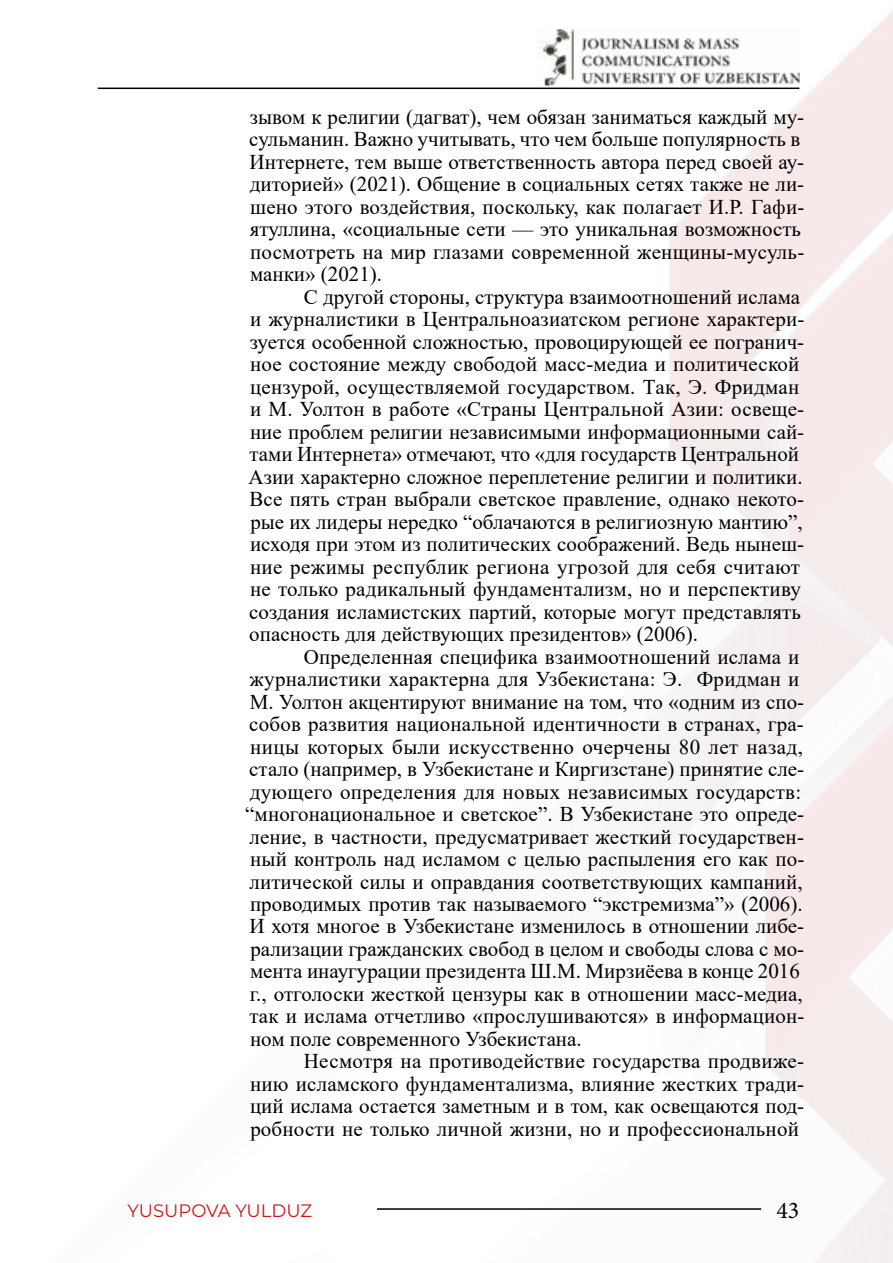
<style>
.page{position:relative;width:893px;height:1263px;background:#fff}
.page>*{position:absolute;margin:0;border:0;box-sizing:border-box;transform-origin:0 0}
.t1{font:24px "Minion Pro";color:#000}
.t2{font:21px/22.5px "Times New Roman";color:#000}
.t3{font:100 18px "Montserrat";color:#cd1719}
</style>
<div class="page">
<img style="left:97px;top:11px;width:796px;height:1252px">
<img style="left:538px;top:27px;width:38px;height:61px">
<img style="left:578px;top:27px;width:221px;height:61px">
<p class="t2" style="left:249px;top:105px;width:557px">зывом к религии (дагват), чем обязан заниматься каждый му&shy;сульманин. Важно учитывать, что чем больше популярность в Интернете, тем выше ответственность автора перед своей ау&shy;диторией» (2021). Общение в социальных сетях также не ли&shy;шено этого воздействия, поскольку, как полагает И.Р. Гафи&shy;ятуллина, «социальные сети — это уникальная возможность посмотреть на мир глазами современной женщины-мусуль&shy;манки» (2021).</p>
<p class="t2" style="left:249px;top:285px;width:557px;text-indent:55px">С другой стороны, структура взаимоотношений ислама и журналистики в Центральноазиатском регионе характери&shy;зуется особенной сложностью, провоцирующей ее погранич&shy;ное состояние между свободой масс-медиа и политической цензурой, осуществляемой государством. Так, Э. Фридман и М. Уолтон в работе «Страны Центральной Азии: освеще&shy;ние проблем религии независимыми информационными сай&shy;тами Интернета» отмечают, что «для государств Центральной Азии характерно сложное переплетение религии и политики.<br>Все пять стран выбрали светское правление, однако некото&shy;рые их лидеры нередко “облачаются в религиозную мантию”, исходя при этом из политических соображений. Ведь нынеш&shy;ние режимы республик региона угрозой для себя считают не только радикальный фундаментализм, но и перспективу создания исламистских партий, которые могут представлять опасность для действующих президентов» (2006).</p>
<p class="t2" style="left:245px;top:645px;width:561px;text-indent:59px">Определенная специфика взаимоотношений ислама и журналистики характерна для Узбекистана: Э. Фридман и М. Уолтон акцентируют внимание на том, что «одним из спо&shy;собов развития национальной идентичности в странах, гра&shy;ницы которых были искусственно очерчены 80 лет назад, стало (например, в Узбекистане и Киргизстане) принятие сле&shy;дующего определения для новых независимых государств: “многонациональное и светское”. В Узбекистане это опреде&shy;ление, в частности, предусматривает жесткий государствен&shy;ный контроль над исламом с целью распыления его как по&shy;литической силы и оправдания соответствующих кампаний, проводимых против так называемого “экстремизма”» (2006).<br>И хотя многое в Узбекистане изменилось в отношении либе&shy;рализации гражданских свобод в целом и свободы слова с мо&shy;мента инаугурации президента Ш.М. Мирзиёева в конце 2016 г., отголоски жесткой цензуры как в отношении масс-медиа, так и ислама отчетливо «прослушиваются» в информацион&shy;ном поле современного Узбекистана.</p>
<p class="t2" style="left:250px;top:1049px;width:556px;text-align:justify;text-indent:54px">Несмотря на противодействие государства продвиже&shy;нию исламского фундаментализма, влияние жестких тради&shy;ций ислама остается заметным и в том, как освещаются под&shy;робности не только личной жизни, но и профессиональной</p>
<p class="t3" style="left:128px;top:1198px;width:186px">YUSUPOVA YULDUZ</p>
<p class="t1" style="left:776px;top:1194px;width:25px">43</p>
</div>
